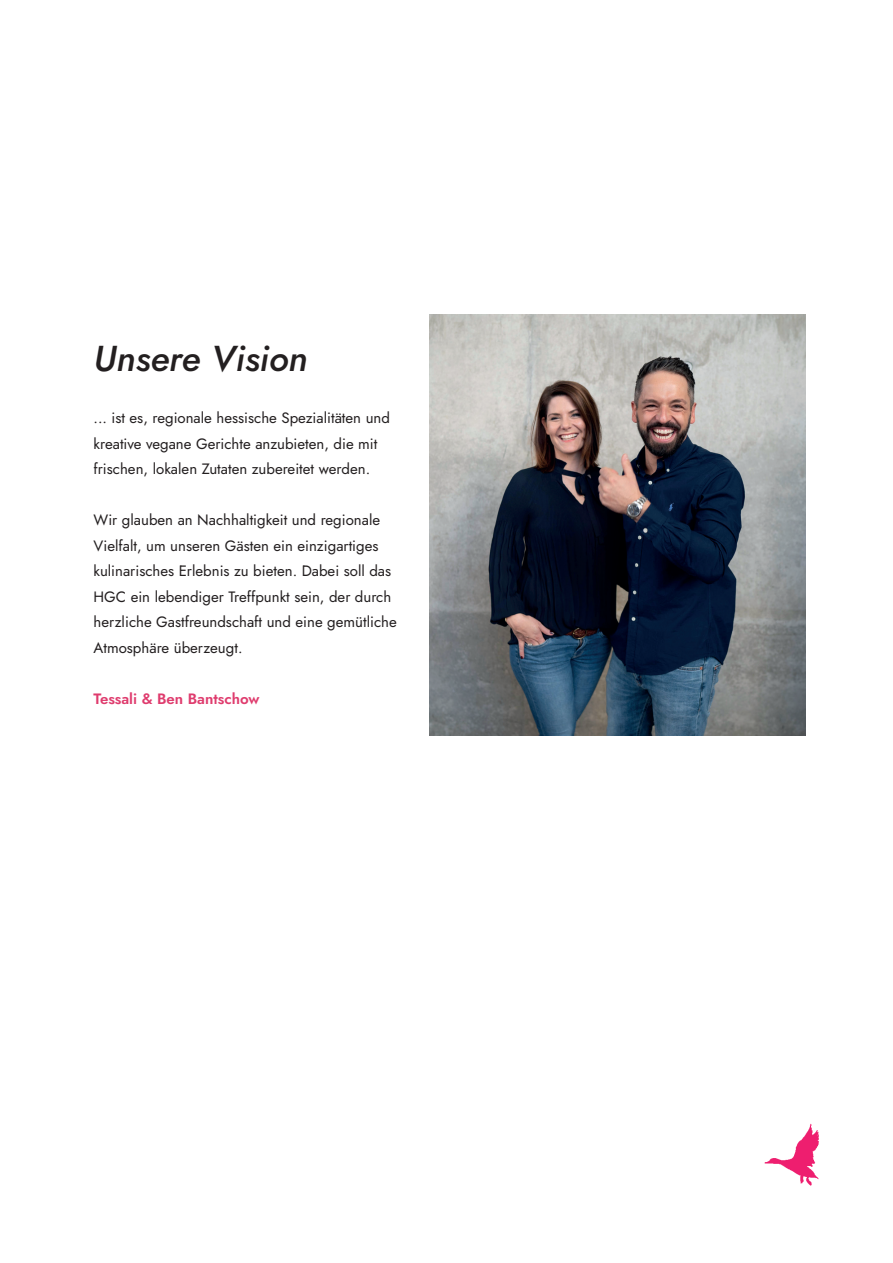
<style>
.page{position:relative;width:893px;height:1263px;background:#fff}
.page>*{position:absolute;margin:0;border:0;box-sizing:border-box;transform-origin:0 0}
.t1{font:italic 500 36px "Jost";color:#231f20}
.t2{font:15px/25.5px "Jost";color:#231f20}
.t3{font:600 15px "Jost";color:#df3c6e}
</style>
<div class="page">
<img style="left:764px;top:1123px;width:55px;height:63px">
<img style="left:430px;top:315px;width:375px;height:421px">
<h1 class="t1" style="left:94px;top:333px;width:216px">Unsere Vision</h1>
<p class="t2" style="left:94px;top:405px;width:298px">... ist es, regionale hessische Spezialitäten und kreative vegane Gerichte anzubieten, die mit frischen, lokalen Zutaten zubereitet werden.</p>
<p class="t2" style="left:94px;top:507px;width:305px">Wir glauben an Nachhaltigkeit und regionale Vielfalt, um unseren Gästen ein einzigartiges kulinarisches Erlebnis zu bieten. Dabei soll das HGC ein lebendiger Treffpunkt sein, der durch herzliche Gastfreundschaft und eine gemütliche Atmosphäre überzeugt.</p>
<p class="t3" style="left:94px;top:688px;width:168px">Tessali &amp; Ben Bantschow</p>
</div>
